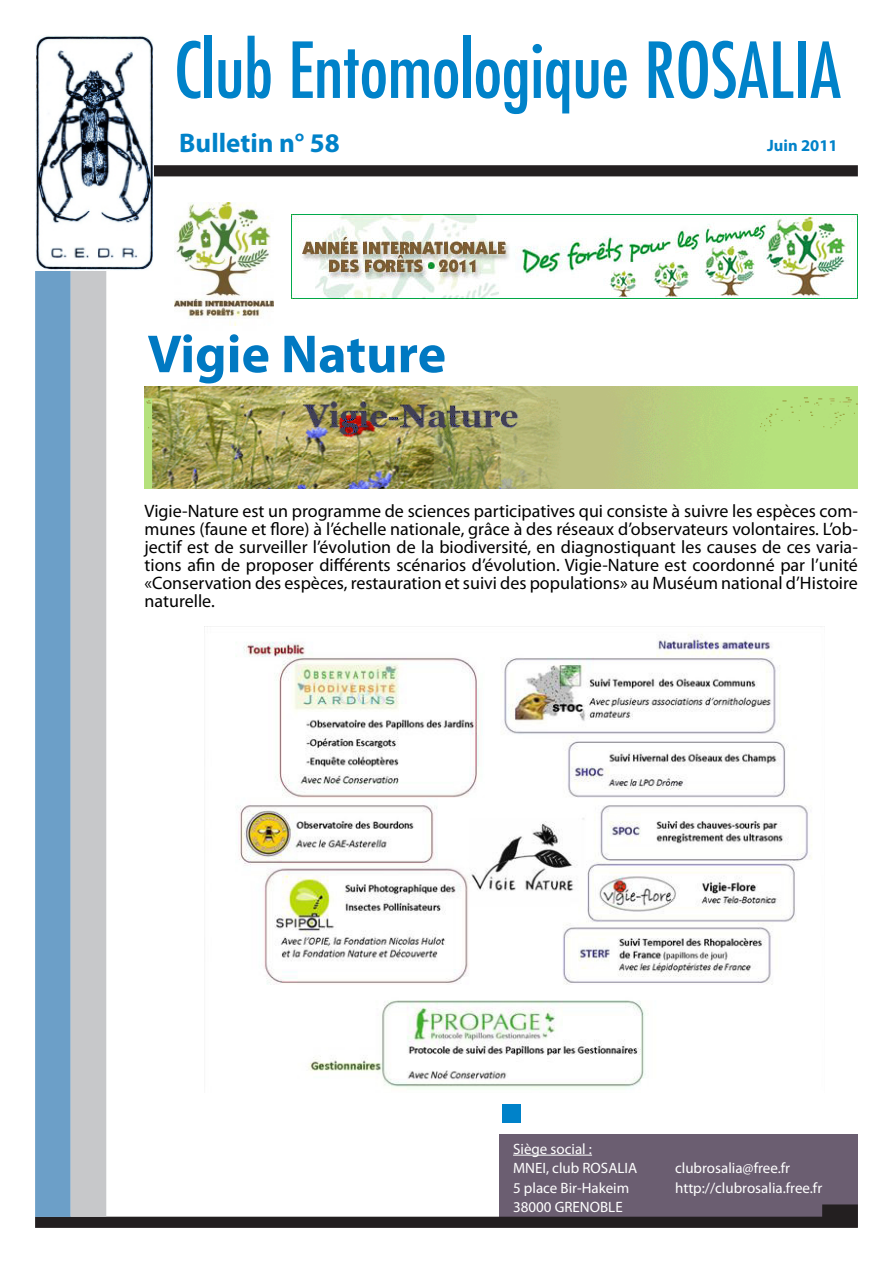
<style>
.page{position:relative;width:893px;height:1263px;background:#fff}
.page>*{position:absolute;margin:0;border:0;box-sizing:border-box;transform-origin:0 0}
.Titre{font:condensed 75px "Futura";color:#0082c9}
.Titre-2{font:700 54px "Myriad Pro";color:#0079c2}
.Titre-3{font:700 27px "Myriad Pro";color:#0082c9}
.Titre-4{font:18px/18px "Myriad Pro";color:#000;text-align:justify}
.Titre-5{font:700 16.5px "Myriad Pro";color:#0082c9}
.Pied_de_page{font:15px "Myriad Pro";color:#fff}
</style>
<div class="page">
<div style="left:499px;top:1134px;width:359px;height:93px;background:#6b5e71"></div>
<svg style="left:35px;top:1204px;width:823px;height:24px"></svg>
<div style="left:35px;top:189px;width:36px;height:1028px;background:#6c9fc8"></div>
<div style="left:71px;top:176px;width:35px;height:1041px;background:#c7c8ca"></div>
<div style="left:502px;top:1104px;width:19px;height:19px;background:#0082c9"></div>
<svg style="left:154px;top:165px;width:704px;height:12px;background:#312d2e"></svg>
<img style="left:35px;top:35px;width:118px;height:235px">
<hr style="left:513px;top:1155px;width:79px;height:1px;background:#fff">
<img style="left:174px;top:203px;width:99px;height:123px">
<img style="left:292px;top:214px;width:566px;height:85px">
<img style="left:145px;top:387px;width:713px;height:102px">
<img style="left:204px;top:626px;width:621px;height:463px">
<p class="Titre" style="left:174px;top:25px;width:669px">Club Entomologique ROSALIA</p>
<p class="Titre-3" style="left:179px;top:125px;width:162px">Bulletin n° 58</p>
<p class="Titre-5" style="left:767px;top:135px;width:72px">Juin 2011</p>
<p class="Titre-2" style="left:147px;top:319px;width:300px">Vigie Nature</p>
<p class="Titre-4" style="left:145px;top:501px;width:715px">Vigie-Nature est un programme de sciences participatives qui consiste à suivre les espèces com&shy;munes (faune et flore) à l’échelle nationale, grâce à des réseaux d’observateurs volontaires. L’ob&shy;jectif est de surveiller l’évolution de la biodiversité, en diagnostiquant les causes de ces varia&shy;tions afin de proposer différents scénarios d’évolution. Vigie-Nature est coordonné par l’unité «Conservation des espèces, restauration et suivi des populations» au Muséum national d’Histoire naturelle.</p>
<p class="Pied_de_page" style="left:513px;top:1139px;width:80px">Siège social :</p>
<p class="Pied_de_page" style="left:513px;top:1159px;width:126px">MNEI, club ROSALIA</p>
<p class="Pied_de_page" style="left:675px;top:1159px;width:116px">clubrosalia@free.fr</p>
<p class="Pied_de_page" style="left:513px;top:1178px;width:118px">5 place Bir-Hakeim</p>
<p class="Pied_de_page" style="left:675px;top:1178px;width:149px">http://clubrosalia.free.fr</p>
<p class="Pied_de_page" style="left:513px;top:1198px;width:111px">38000 GRENOBLE</p>
</div>
